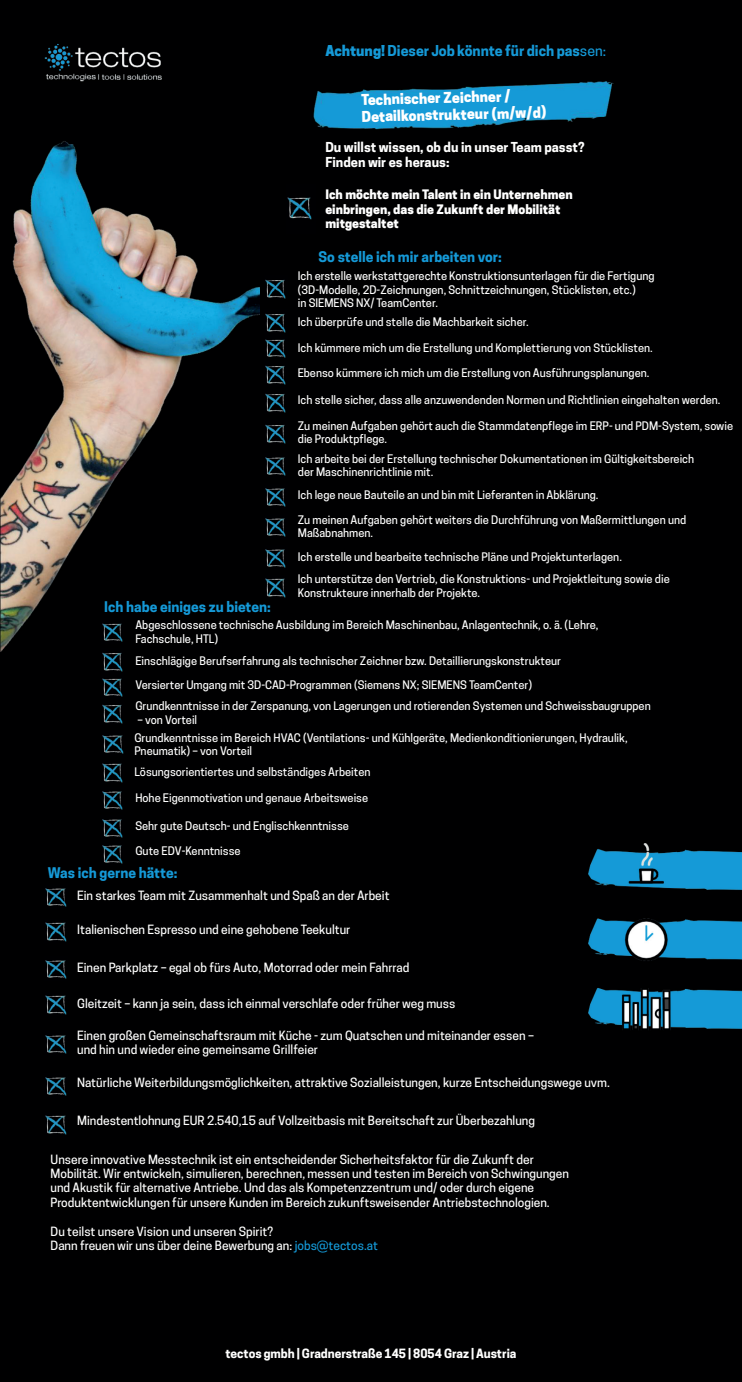
<style>
.page{position:relative;width:742px;height:1382px;background:#fff}
.page>*{position:absolute;margin:0;border:0;box-sizing:border-box;transform-origin:0 0}
.t1{font:800 14.1px/16.8px "Cooper Hewitt";color:#fff}
.t2{font:700 14.1px "Cooper Hewitt";color:#1599d7}
.t3{font:700 13.8px "Cooper Hewitt";color:#1599d7}
.t4{font:700 12.9px/15.5px "Cooper Hewitt";color:#fff}
.t5{font:800 12.3px/14.8px "Cooper Hewitt";color:#fff}
.t6{font:500 12px/14.4px "Cooper Hewitt";color:#fff}
.t7{font:700 12px "Cooper Hewitt";color:#fff}
.t8{font:500 11.1px/13.3px "Cooper Hewitt";color:#fff}
.s1{font-weight:800}
.s2{font-weight:500}
.s3{color:#1599d7}
</style>
<div class="page">
<img style="left:0;top:0;width:742px;height:1382px">
<div style="left:260px;top:229px;width:181px;height:327px;background:#000001"></div>
<img style="left:265px;top:279px;width:21px;height:20px">
<div style="left:95px;top:577px;width:32px;height:31px;background:#000001"></div>
<img style="left:286px;top:184px;width:30px;height:45px">
<img style="left:265px;top:313px;width:21px;height:45px">
<img style="left:265px;top:365px;width:21px;height:20px">
<img style="left:265px;top:393px;width:21px;height:20px">
<img style="left:265px;top:424px;width:21px;height:20px">
<img style="left:265px;top:457px;width:21px;height:19px">
<img style="left:265px;top:488px;width:21px;height:19px">
<img style="left:265px;top:518px;width:21px;height:19px">
<div style="left:56px;top:623px;width:75px;height:222px;background:#000001"></div>
<img style="left:101px;top:618px;width:23px;height:24px">
<img style="left:102px;top:652px;width:21px;height:45px">
<img style="left:102px;top:704px;width:21px;height:20px">
<img style="left:102px;top:735px;width:22px;height:19px">
<img style="left:102px;top:763px;width:21px;height:20px">
<img style="left:102px;top:791px;width:21px;height:19px">
<img style="left:265px;top:549px;width:22px;height:20px">
<img style="left:102px;top:819px;width:21px;height:19px">
<div style="left:0;top:869px;width:71px;height:264px;background:#000001"></div>
<img style="left:101px;top:845px;width:23px;height:20px">
<img style="left:45px;top:888px;width:22px;height:19px">
<img style="left:45px;top:922px;width:22px;height:20px">
<img style="left:45px;top:960px;width:22px;height:19px">
<img style="left:45px;top:995px;width:22px;height:20px">
<img style="left:45px;top:1035px;width:22px;height:19px">
<img style="left:45px;top:1077px;width:22px;height:19px">
<img style="left:45px;top:1115px;width:22px;height:21px">
<img style="left:265px;top:575px;width:22px;height:23px">
<p class="t2" style="left:325px;top:42px;width:282px"><span class="s1">Achtung!</span> Dieser Job könnte für dich pas<span class="s2">sen:</span></p>
<p class="t1" style="left:361px;top:91px;width:186px;rotate:-1deg">Technischer Zeichner /<br>Detailkonstrukteur (m/w/d)</p>
<p class="t4" style="left:325px;top:139px;width:260px">Du willst wissen, ob du in unser Team passt?<br>Finden wir es heraus:</p>
<p class="t5" style="left:325px;top:187px;width:249px">Ich möchte mein Talent in ein Unternehmen einbringen, das die Zukunft der Mobilität mitgestaltet</p>
<p class="t3" style="left:319px;top:249px;width:185px">So stelle ich mir arbeiten vor:</p>
<p class="t8" style="left:298px;top:270px;width:358px">Ich erstelle werkstattgerechte Konstruktionsunterlagen für die Fertigung (3D-Modelle, 2D-Zeichnungen, Schnittzeichnungen, Stücklisten, etc.)<br>in SIEMENS NX/ TeamCenter.</p>
<p class="t8" style="left:298px;top:315px;width:232px">Ich überprüfe und stelle die Machbarkeit sicher.</p>
<p class="t8" style="left:298px;top:341px;width:356px">Ich kümmere mich um die Erstellung und Komplettierung von Stücklisten.</p>
<p class="t8" style="left:298px;top:367px;width:353px">Ebenso kümmere ich mich um die Erstellung von Ausführungsplanungen.</p>
<p class="t8" style="left:298px;top:393px;width:424px">Ich stelle sicher, dass alle anzuwendenden Normen und Richtlinien eingehalten werden.</p>
<p class="t8" style="left:298px;top:419px;width:437px">Zu meinen Aufgaben gehört auch die Stammdatenpflege im ERP- und PDM-System, sowie die Produktpflege.</p>
<p class="t8" style="left:298px;top:452px;width:398px">Ich arbeite bei der Erstellung technischer Dokumentationen im Gültigkeitsbereich der Maschinenrichtlinie mit.</p>
<p class="t8" style="left:298px;top:488px;width:302px">Ich lege neue Bauteile an und bin mit Lieferanten in Abklärung.</p>
<p class="t8" style="left:298px;top:513px;width:390px">Zu meinen Aufgaben gehört weiters die Durchführung von Maßermittlungen und<br>Maßabnahmen.</p>
<p class="t3" style="left:104px;top:599px;width:168px">Ich habe einiges zu bieten:</p>
<p class="t8" style="left:298px;top:550px;width:326px">Ich erstelle und bearbeite technische Pläne und Projektunterlagen.</p>
<p class="t8" style="left:298px;top:572px;width:373px">Ich unterstütze den Vertrieb, die Konstruktions- und Projektleitung sowie die<br>Konstrukteure innerhalb der Projekte.</p>
<p class="t8" style="left:135px;top:618px;width:464px">Abgeschlossene technische Ausbildung im Bereich Maschinenbau, Anlagentechnik, o. ä. (Lehre,<br>Fachschule, HTL)</p>
<p class="t8" style="left:135px;top:649px;width:427px;line-height:24px">Einschlägige Berufserfahrung als technischer Zeichner bzw. Detaillierungskonstrukteur<br>Versierter Umgang mit 3D-CAD-Programmen (Siemens NX; SIEMENS TeamCenter)</p>
<p class="t8" style="left:135px;top:699px;width:517px">Grundkenntnisse in der Zerspanung, von Lagerungen und rotierenden Systemen und Schweissbaugruppen</p>
<p class="t8" style="left:134px;top:710px;width:495px;line-height:18.1px">– von Vorteil<br>Grundkenntnisse im Bereich HVAC (Ventilations- und Kühlgeräte, Medienkonditionierungen, Hydraulik,</p>
<p class="t8" style="left:134px;top:740px;width:238px;line-height:20.9px">Pneumatik) – von Vorteil<br>Lösungsorientiertes und selbständiges Arbeiten</p>
<p class="t8" style="left:135px;top:791px;width:234px">Hohe Eigenmotivation und genaue Arbeitsweise</p>
<p class="t8" style="left:135px;top:819px;width:215px">Sehr gute Deutsch- und Englischkenntnisse</p>
<p class="t3" style="left:48px;top:864px;width:131px">Was ich gerne hätte:</p>
<p class="t8" style="left:135px;top:845px;width:107px">Gute EDV-Kenntnisse</p>
<p class="t6" style="left:77px;top:888px;width:314px">Ein starkes Team mit Zusammenhalt und Spaß an der Arbeit</p>
<p class="t6" style="left:77px;top:922px;width:275px">Italienischen Espresso und eine gehobene Teekultur</p>
<p class="t6" style="left:77px;top:960px;width:334px">Einen Parkplatz – egal ob fürs Auto, Motorrad oder mein Fahrrad</p>
<p class="t6" style="left:77px;top:997px;width:380px">Gleitzeit – kann ja sein, dass ich einmal verschlafe oder früher weg muss</p>
<p class="t6" style="left:77px;top:1028px;width:458px">Einen großen Gemeinschaftsraum mit Küche - zum Quatschen und miteinander essen – und hin und wieder eine gemeinsame Grillfeier</p>
<p class="t6" style="left:77px;top:1075px;width:534px">Natürliche Weiterbildungsmöglichkeiten, attraktive Sozialleistungen, kurze Entscheidungswege uvm.</p>
<p class="t6" style="left:77px;top:1113px;width:459px">Mindestentlohnung EUR 2.540,15 auf Vollzeitbasis mit Bereitschaft zur Überbezahlung</p>
<p class="t6" style="left:51px;top:1152px;width:520px">Unsere innovative Messtechnik ist ein entscheidender Sicherheitsfaktor für die Zukunft der Mobilität. Wir entwickeln, simulieren, berechnen, messen und testen im Bereich von Schwingungen und Akustik für alternative Antriebe. Und das als Kompetenzzentrum und/ oder durch eigene Produktentwicklungen für unsere Kunden im Bereich zukunftsweisender Antriebstechnologien.</p>
<p class="t6" style="left:51px;top:1224px;width:329px">Du teilst unsere Vision und unseren Spirit?<br>Dann freuen wir uns über deine Bewerbung an: <span class="s3">jobs@tectos.at</span></p>
<p class="t7" style="left:225px;top:1346px;width:292px">tectos gmbh | Gradnerstraße 145 | 8054 Graz | Austria</p>
</div>
